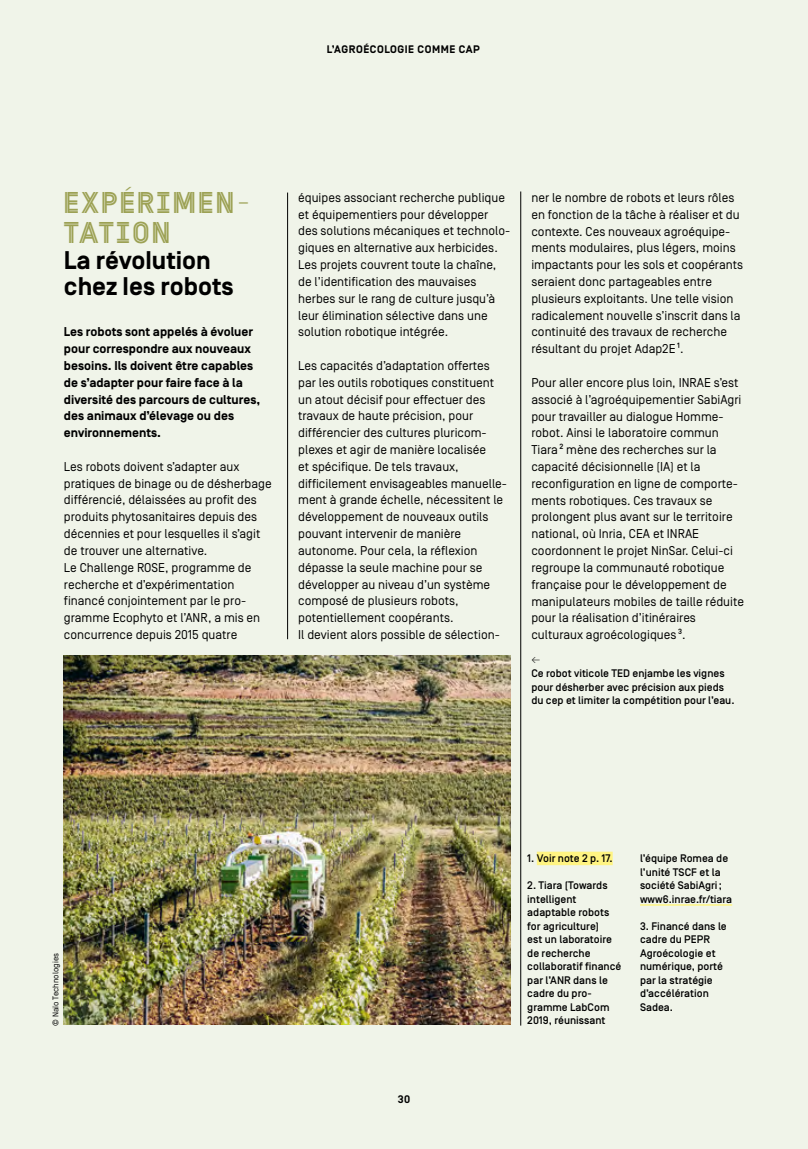
<style>
.page{position:relative;width:808px;height:1149px;background:#fff}
.page>*{position:absolute;margin:0;border:0;box-sizing:border-box;transform-origin:0 0}
.t1{font:30px/30px "Parade LIFT Five";letter-spacing:.075em;color:#9ca154}
.t2{font:700 25.5px/25.5px "Simplon Norm";color:#000}
.t3{font:12.75px/16.8px "Simplon Norm";color:#000}
.t4{font:700 12.75px/16.8px "Simplon Norm";color:#000}
.t5{font:500 10.95px/13.5px "Simplon Norm";color:#000}
.t6{font:700 10.95px "Simplon Norm";letter-spacing:.05em;color:#000}
.t7{font:300 10.95px "Simplon Norm";color:#000}
.t8{font:8.25px "Simplon Norm";color:#000}
</style>
<div class="page">
<div style="left:0;top:0;width:808px;height:1148px;background:#f0f4e9"></div>
<hr style="left:520px;top:191px;width:1px;height:834px;background:#000">
<hr style="left:287px;top:192px;width:1px;height:447px;background:#000">
<div style="left:537px;top:851px;width:76px;height:13px;background:#fff482"></div>
<hr style="left:640px;top:903px;width:92px;height:2px;background:#fff482">
<img style="left:64px;top:655px;width:446px;height:369px">
<p class="t6" style="left:327px;top:44px;width:155px">L’AGROÉCOLOGIE COMME CAP</p>
<h1 class="t1" style="left:64px;top:188px;width:189px">EXPÉRIMEN-<br>TATION</h1>
<h2 class="t2" style="left:64px;top:249px;width:171px">La révolution chez les robots</h2>
<p class="t4" style="left:64px;top:324px;width:198px">Les robots sont appelés à évoluer pour correspondre aux nouveaux besoins. Ils doivent être capables de s’adapter pour faire face à la diversité des parcours de cultures, des animaux d’élevage ou des environnements.</p>
<p class="t3" style="left:64px;top:458px;width:209px">Les robots doivent s’adapter aux pratiques de binage ou de désherbage différencié, délaissées au profit des produits phytosanitaires depuis des décennies et pour lesquelles il s’agit de trouver une alternative.<br>Le Challenge ROSE, programme de recherche et d’expérimentation financé conjointement par le pro&shy;gramme Ecophyto et l’ANR, a mis en concurrence depuis 2015 quatre</p>
<p class="t3" style="left:298px;top:189px;width:213px">équipes associant recherche publique et équipementiers pour développer des solutions mécaniques et technolo&shy;giques en alternative aux herbicides.<br>Les projets couvrent toute la chaîne, de l’identification des mauvaises herbes sur le rang de culture jusqu’à leur élimination sélective dans une solution robotique intégrée.</p>
<p class="t3" style="left:298px;top:357px;width:210px">Les capacités d’adaptation offertes par les outils robotiques constituent un atout décisif pour effectuer des travaux de haute précision, pour différencier des cultures pluricom&shy;plexes et agir de manière localisée<br>et spécifique. De tels travaux, difficilement envisageables manuelle&shy;ment à grande échelle, nécessitent le développement de nouveaux outils pouvant intervenir de manière autonome. Pour cela, la réflexion dépasse la seule machine pour se développer au niveau d’un système composé de plusieurs robots, potentiellement coopérants.<br>Il devient alors possible de sélection-</p>
<p class="t3" style="left:531px;top:189px;width:213px">ner le nombre de robots et leurs rôles en fonction de la tâche à réaliser et du contexte. Ces nouveaux agroéquipe&shy;ments modulaires, plus légers, moins impactants pour les sols et coopérants seraient donc partageables entre plusieurs exploitants. Une telle vision radicalement nouvelle s’inscrit dans la continuité des travaux de recherche résultant du projet Adap2E¹.</p>
<p class="t3" style="left:531px;top:374px;width:214px">Pour aller encore plus loin, INRAE s’est associé à l’agroéquipementier SabiAgri pour travailler au dialogue Homme&shy;robot. Ainsi le laboratoire commun Tiara² mène des recherches sur la capacité décisionnelle (IA) et la reconfiguration en ligne de comporte&shy;ments robotiques. Ces travaux se prolongent plus avant sur le territoire national, où Inria, CEA et INRAE coordonnent le projet NinSar. Celui-ci regroupe la communauté robotique française pour le développement de manipulateurs mobiles de taille réduite pour la réalisation d’itinéraires culturaux agroécologiques ³.</p>
<p class="t7" style="left:531px;top:653px;width:10px">←</p>
<p class="t5" style="left:531px;top:667px;width:205px">Ce robot viticole TED enjambe les vignes pour désherber avec précision aux pieds du cep et limiter la compétition pour l’eau.</p>
<p class="t8" style="left:51px;top:1025px;width:74px;rotate:-90deg">© Naïo Technologies</p>
<p class="t6" style="left:398px;top:1093px;width:14px">30</p>
<p class="t5" style="left:527px;top:851px;width:87px">1. Voir note 2 p. 17.</p>
<p class="t5" style="left:527px;top:878px;width:96px">2. Tiara (Towards intelligent adaptable robots for agriculture)<br>est un laboratoire de recherche collaboratif financé par l’ANR dans le cadre du pro&shy;gramme LabCom<br>2019, réunissant</p>
<p class="t5" style="left:640px;top:851px;width:94px">l’équipe Romea de l’unité TSCF et la société SabiAgri; www6.inrae.fr/tiara</p>
<p class="t5" style="left:640px;top:919px;width:88px">3. Financé dans le cadre du PEPR<br>Agroécologie et numérique, porté par la stratégie d’accélération<br>Sadea.</p>
</div>
